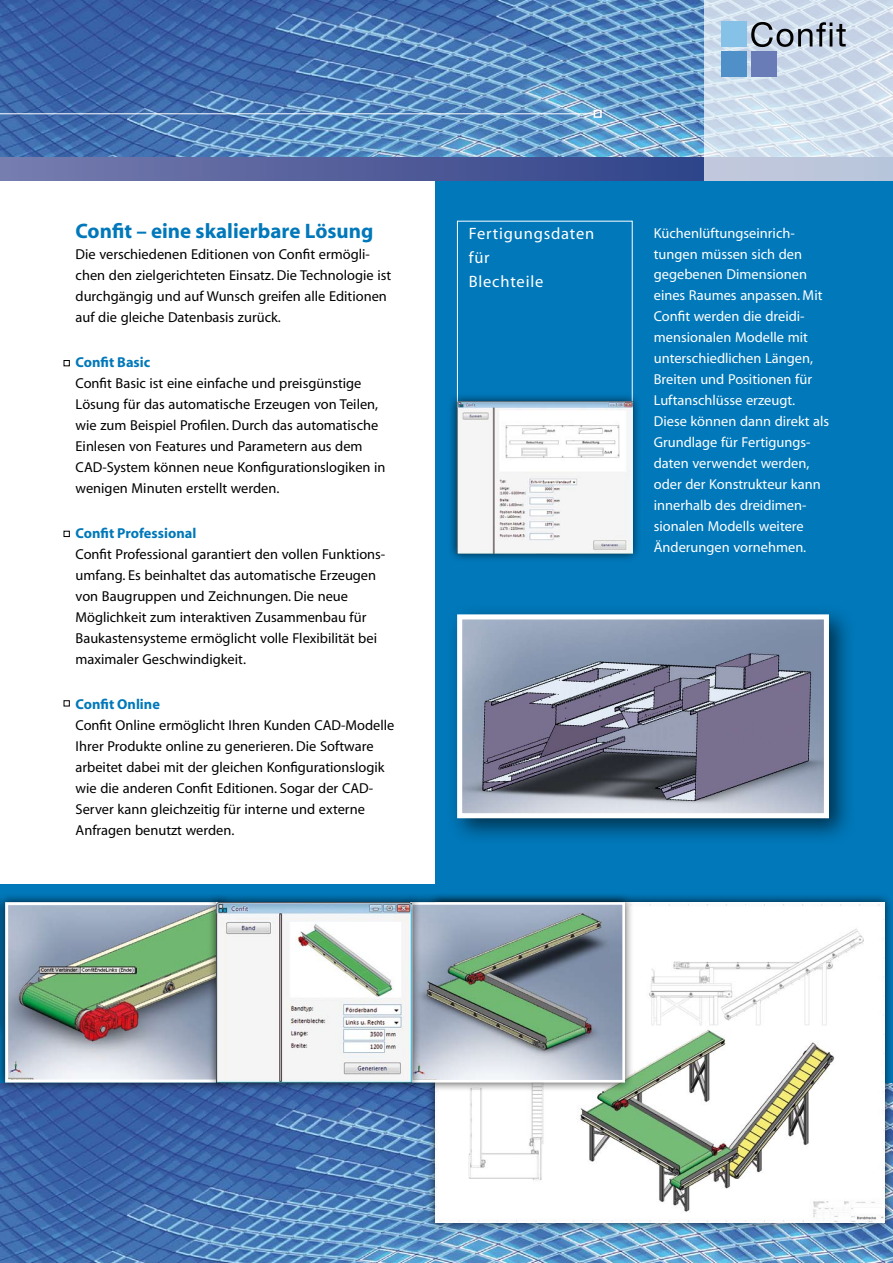
<style>
.page{position:relative;width:893px;height:1263px;background:#fff}
.page>*{position:absolute;margin:0;border:0;box-sizing:border-box;transform-origin:0 0}
.t1{font:700 21px "Myriad";color:#0178ba}
.t2{font:16.5px/24px "Myriad";letter-spacing:.05em;color:#fff}
.t3{font:14.4px/21px "Myriad";color:#000}
.t4{font:14.4px/21px "Myriad";color:#fff}
.t5{font:700 14.4px "Myriad";color:#0178ba}
</style>
<div class="page">
<div style="left:0;top:884px;width:893px;height:221px;background:#0178ba"></div>
<img style="left:0;top:0;width:705px;height:158px">
<img style="left:0;top:1091px;width:893px;height:172px">
<div style="left:436px;top:180px;width:457px;height:704px;background:#0178ba"></div>
<svg style="left:0;top:158px;width:705px;height:22px;background:#535f9b"></svg>
<div style="left:594px;top:110px;width:8px;height:8px;border:2px solid #fff"></div>
<hr style="left:0;top:113px;width:594px;height:1px;background:#fff">
<div style="left:446px;top:603px;width:409px;height:242px;background:#000;opacity:.58"></div>
<img style="left:463px;top:620px;width:360px;height:192px">
<div style="left:457px;top:614px;width:372px;height:204px;border:5px solid #fff"></div>
<div style="left:426px;top:893px;width:467px;height:338px;background:#000;opacity:.72"></div>
<img style="left:436px;top:902px;width:448px;height:320px">
<div style="left:401px;top:893px;width:232px;height:198px;background:#000;opacity:.72"></div>
<img style="left:420px;top:906px;width:201px;height:172px">
<div style="left:410px;top:902px;width:215px;height:180px;border:3px solid #fff"></div>
<svg style="left:64px;top:360px;width:6px;height:6px"></svg>
<svg style="left:64px;top:531px;width:6px;height:6px"></svg>
<svg style="left:64px;top:700px;width:6px;height:6px"></svg>
<svg style="left:705px;top:0;width:188px;height:180px;background:#cddaea"></svg>
<div style="left:0;top:893px;width:232px;height:198px;background:#000;opacity:.72"></div>
<img style="left:9px;top:906px;width:198px;height:172px">
<div style="left:5px;top:902px;width:218px;height:180px;border:3px solid #fff"></div>
<div style="left:207px;top:893px;width:213px;height:198px;background:#000;opacity:.72"></div>
<div style="left:0;top:893px;width:5px;height:144px;background:#000;opacity:.72"></div>
<div style="left:448px;top:392px;width:193px;height:170px;background:#000;opacity:.72"></div>
<img style="left:457px;top:402px;width:175px;height:151px">
<div style="left:721px;top:22px;width:26px;height:25px;background:#86c2e7"></div>
<div style="left:721px;top:51px;width:26px;height:26px;background:#5090c8"></div>
<div style="left:751px;top:51px;width:26px;height:26px;background:#697cb7"></div>
<svg style="left:751px;top:22px;width:95px;height:25px;background:#949da8"></svg>
<h1 class="t1" style="left:76px;top:220px;width:299px">Confit – eine skalierbare Lösung</h1>
<p class="t3" style="left:76px;top:244px;width:317px">Die verschiedenen Editionen von Confit ermögli&shy;chen den zielgerichteten Einsatz. Die Technologie ist durchgängig und auf Wunsch greifen alle Editionen auf die gleiche Datenbasis zurück.</p>
<p class="t5" style="left:76px;top:355px;width:76px">Confit Basic</p>
<p class="t3" style="left:76px;top:373px;width:311px">Confit Basic ist eine einfache und preisgünstige Lösung für das automatische Erzeugen von Teilen, wie zum Beispiel Profilen. Durch das automatische Einlesen von Features und Parametern aus dem CAD-System können neue Konfigurationslogiken in wenigen Minuten erstellt werden.</p>
<p class="t5" style="left:76px;top:526px;width:122px">Confit Professional</p>
<p class="t3" style="left:76px;top:544px;width:311px">Confit Professional garantiert den vollen Funktions&shy;umfang. Es beinhaltet das automatische Erzeugen von Baugruppen und Zeichnungen. Die neue Möglichkeit zum interaktiven Zusammenbau für Baukastensysteme ermöglicht volle Flexibilität bei maximaler Geschwindigkeit.</p>
<p class="t5" style="left:76px;top:697px;width:86px">Confit Online</p>
<p class="t3" style="left:76px;top:715px;width:320px">Confit Online ermöglicht Ihren Kunden CAD-Modelle Ihrer Produkte online zu generieren. Die Software arbeitet dabei mit der gleichen Konfigurationslogik wie die anderen Confit Editionen. Sogar der CAD-Server kann gleichzeitig für interne und externe Anfragen benutzt werden.</p>
<p class="t2" style="left:469px;top:222px;width:127px">Fertigungsdaten für<br>Blechteile</p>
<p class="t4" style="left:654px;top:223px;width:177px">Küchenlüftungseinrich&shy;tungen müssen sich den gegebenen Dimensionen eines Raumes anpassen. Mit<br>Confit werden die dreidi&shy;mensionalen Modelle mit unterschiedlichen Längen,<br>Breiten und Positionen für<br>Luftanschlüsse erzeugt.<br>Diese können dann direkt als<br>Grundlage für Fertigungs&shy;daten verwendet werden, oder der Konstrukteur kann innerhalb des dreidimen&shy;sionalen Modells weitere<br>Änderungen vornehmen.</p>
</div>
